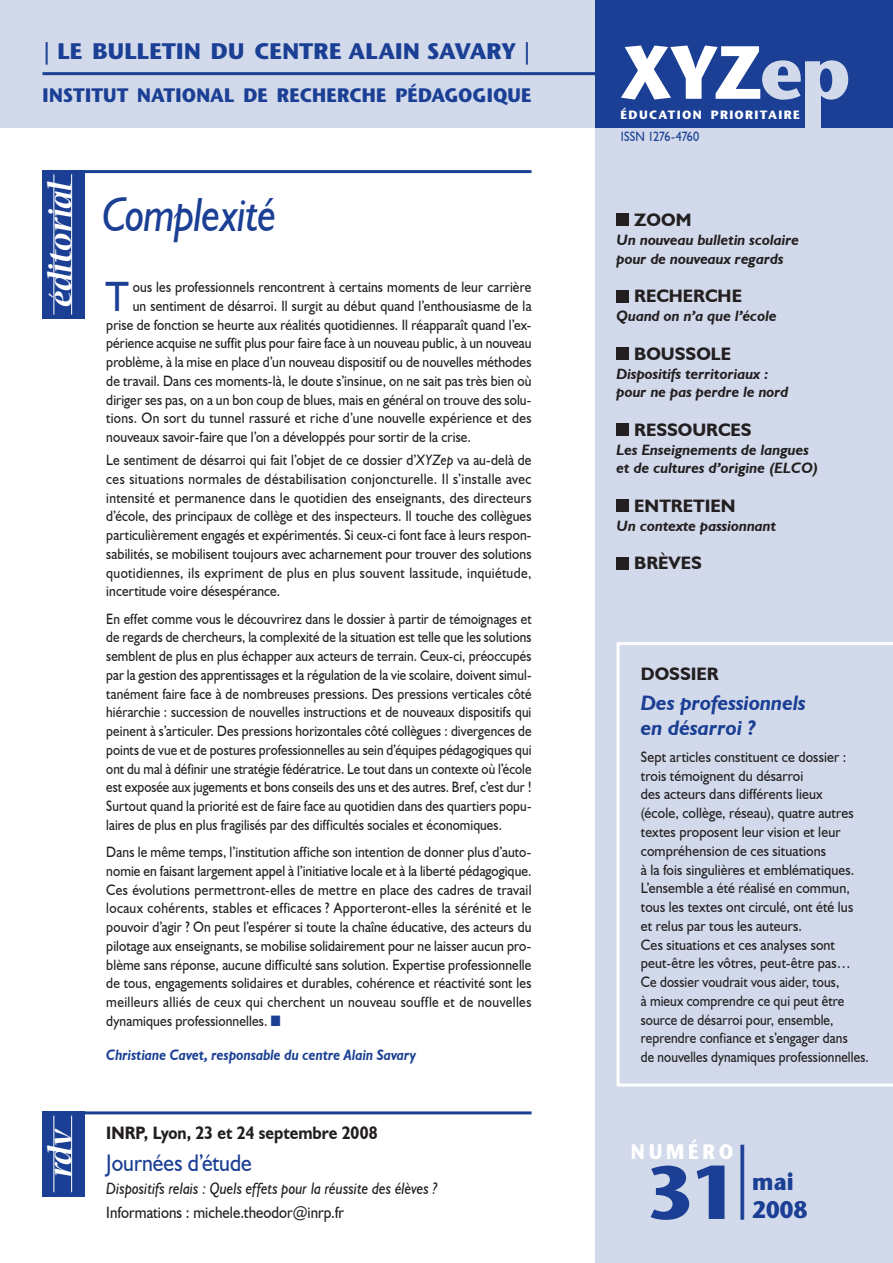
<style>
.page{position:relative;width:893px;height:1263px;background:#fff}
.page>*{position:absolute;margin:0;border:0;box-sizing:border-box;transform-origin:0 0}
.t1{font:700 75px "Stone Sans";letter-spacing:-.06em;color:#fff}
.t2{font:700 75px "Stone Sans";color:#1a3f94}
.t3{font:italic 48px "Humanist 521 BT";letter-spacing:-.02em;color:#1a3f94;scale:.88 1}
.t4{font:42.45px "Humanist 521 BT";color:#1a3f94;scale:.9 1}
.t5{font:italic 700 36px "Nueva Std";color:#fff}
.t6{font:24px "Humanist 521 BT";color:#1a3f94;scale:.9 1}
.t7{font:700 24px/28.5px "Stone Sans";letter-spacing:.01em;color:#1a3f94;scale:.9 1}
.t8{font:700 22.5px "Stone Sans";letter-spacing:.005em;color:#1a3f94;scale:.9 1}
.t9{font:italic 700 21px/25.2px "Humanist 521 BT";color:#1a3f94}
.t10{font:700 21px "Stone Sans";letter-spacing:.2em;color:#fff;scale:.9 1}
.t11{font:700 19.5px "Stone Sans";letter-spacing:.005em;color:#1a3f94;scale:.95 1}
.t12{font:700 18px "Humanist 521 BT";color:#231f20}
.t13{font:700 18px "Humanist 521 BT";color:#231f20;scale:.9 1}
.t14{font:italic 16.5px "Humanist 521 BT";color:#231f20;scale:.9 1}
.t15{font:16.5px "Humanist 521 BT";letter-spacing:.005em;color:#231f20;scale:.9 1}
.t16{font:15px/18.8px "Humanist 521 BT";letter-spacing:.01em;color:#231f20;text-align:justify;scale:.9 1}
.t17{font:15px/18.8px "Humanist 521 BT";letter-spacing:.01em;color:#231f20;text-align:justify;scale:.88 1}
.t18{font:15px/18.8px "Humanist 521 BT";letter-spacing:.01em;color:#231f20;scale:.93 1}
.t19{font:italic 700 15px/18.8px "Humanist 521 BT";color:#231f20}
.t20{font:italic 700 15px "Humanist 521 BT";letter-spacing:.005em;color:#1a3f94;scale:.9 1}
.t21{font:13.5px "Humanist 521 BT";letter-spacing:-.03em;color:#1a3f94;scale:.9 1}
.t22{font:700 12px "Stone Sans";letter-spacing:.11em;color:#fff}
.s1{font-style:italic}
.s2{color:#1a3f94}
.s3{color:#d1d9ea}
</style>
<div class="page">
<div style="left:595px;top:0;width:298px;height:1263px;background:#d1d9ea"></div>
<svg style="left:617px;top:642px;width:276px;height:444px"></svg>
<div style="left:617px;top:214px;width:12px;height:12px;background:#231f20"></div>
<div style="left:617px;top:290px;width:12px;height:12px;background:#231f20"></div>
<div style="left:617px;top:347px;width:12px;height:13px;background:#231f20"></div>
<div style="left:617px;top:423px;width:12px;height:13px;background:#231f20"></div>
<div style="left:617px;top:499px;width:12px;height:13px;background:#231f20"></div>
<div style="left:617px;top:557px;width:12px;height:12px;background:#231f20"></div>
<div style="left:0;top:0;width:893px;height:128px;background:#d1d9ea"></div>
<hr style="left:43px;top:72px;width:552px;height:3px;background:#1a3f94">
<div style="left:43px;top:170px;width:42px;height:149px;background:#1a3f94"></div>
<hr style="left:53px;top:174px;width:1px;height:141px;background:#fff">
<hr style="left:71px;top:174px;width:1px;height:141px;background:#fff">
<div style="left:595px;top:0;width:298px;height:128px;background:#1a3f94"></div>
<div style="left:805px;top:92px;width:15px;height:40px;background:#d1d9ea"></div>
<hr style="left:43px;top:170px;width:488px;height:3px;background:#1a3f94">
<div style="left:43px;top:1111px;width:42px;height:85px;background:#1a3f94"></div>
<hr style="left:53px;top:1116px;width:1px;height:76px;background:#fff">
<hr style="left:71px;top:1116px;width:1px;height:76px;background:#fff">
<hr style="left:43px;top:1111px;width:488px;height:3px;background:#1a3f94">
<h3 class="t8" style="left:43px;top:38px;width:545px">| LE BULLETIN DU CENTRE ALAIN SAVARY |</h3>
<h3 class="t11" style="left:43px;top:84px;width:516px">INSTITUT NATIONAL DE RECHERCHE PÉDAGOGIQUE</h3>
<h3 class="t5" style="left:44px;top:307px;width:127px;rotate:-90deg">éditorial</h3>
<h3 class="t5" style="left:44px;top:1177px;width:50px;rotate:-90deg">rdv</h3>
<h2 class="t3" style="left:102px;top:185px;width:200px">Complexité</h2>
<h3 class="t4" style="left:105px;top:270px;width:28px">T</h3>
<p class="t16" style="left:133px;top:277px;width:445px">ous les professionnels rencontrent à certains moments de leur carrière</p>
<p class="t16" style="left:133px;top:296px;width:445px">un sentiment de désarroi. Il surgit au début quand l’enthousiasme de la</p>
<p class="t16" style="left:106px;top:315px;width:474px">prise de fonction se heurte aux réalités quotidiennes. Il réapparaît quand l’ex-</p>
<p class="t16" style="left:106px;top:333px;width:474px">périence acquise ne suffit plus pour faire face à un nouveau public, à un nouveau</p>
<p class="t16" style="left:106px;top:352px;width:474px">problème, à la mise en place d’un nouveau dispositif ou de nouvelles méthodes</p>
<p class="t16" style="left:106px;top:371px;width:474px">de travail. Dans ces moments-là, le doute s’insinue, on ne sait pas très bien où</p>
<p class="t16" style="left:106px;top:390px;width:474px">diriger ses pas, on a un bon coup de blues, mais en général on trouve des solu-</p>
<p class="t16" style="left:106px;top:408px;width:474px">tions. On sort du tunnel rassuré et riche d’une nouvelle expérience et des</p>
<p class="t16" style="left:106px;top:427px;width:407px">nouveaux savoir-faire que l’on a développés pour sortir de la crise.</p>
<p class="t16" style="left:106px;top:450px;width:474px">Le sentiment de désarroi qui fait l’objet de ce dossier d’<span class="s1">XYZep</span> va au-delà de ces situations normales de déstabilisation conjoncturelle. Il s’installe avec intensité et permanence dans le quotidien des enseignants, des directeurs d’école, des principaux de collège et des inspecteurs. Il touche des collègues particulièrement engagés et expérimentés. Si ceux-ci font face à leurs respon&shy;sabilités, se mobilisent toujours avec acharnement pour trouver des solutions quotidiennes, ils expriment de plus en plus souvent lassitude, inquiétude, incertitude voire désespérance.</p>
<p class="t17" style="left:106px;top:609px;width:485px">En effet comme vous le découvrirez dans le dossier à partir de témoignages et de regards de chercheurs, la complexité de la situation est telle que les solutions semblent de plus en plus échapper aux acteurs de terrain. Ceux-ci, préoccupés par la gestion des apprentissages et la régulation de la vie scolaire, doivent simul&shy;tanément faire face à de nombreuses pressions. Des pressions verticales côté hiérarchie : succession de nouvelles instructions et de nouveaux dispositifs qui peinent à s’articuler. Des pressions horizontales côté collègues : divergences de points de vue et de postures professionnelles au sein d’équipes pédagogiques qui ont du mal à définir une stratégie fédératrice. Le tout dans un contexte où l’école est exposée aux jugements et bons conseils des uns et des autres. Bref, c’est dur !<br>Surtout quand la priorité est de faire face au quotidien dans des quartiers popu&shy;laires de plus en plus fragilisés par des difficultés sociales et économiques.</p>
<p class="t16" style="left:106px;top:842px;width:474px">Dans le même temps, l’institution affiche son intention de donner plus d’auto&shy;nomie en faisant largement appel à l’initiative locale et à la liberté pédagogique.<br>Ces évolutions permettront-elles de mettre en place des cadres de travail locaux cohérents, stables et efficaces ? Apporteront-elles la sérénité et le pouvoir d’agir ? On peut l’espérer si toute la chaîne éducative, des acteurs du pilotage aux enseignants, se mobilise solidairement pour ne laisser aucun pro&shy;blème sans réponse, aucune difficulté sans solution. Expertise professionnelle de tous, engagements solidaires et durables, cohérence et réactivité sont les meilleurs alliés de ceux qui cherchent un nouveau souffle et de nouvelles dynamiques professionnelles. <span class="s2">■</span></p>
<p class="t20" style="left:106px;top:1045px;width:346px">Christiane Cavet, responsable du centre Alain Savary</p>
<p class="t13" style="left:106px;top:1122px;width:303px">INRP, Lyon, 23 et 24 septembre 2008</p>
<h3 class="t6" style="left:106px;top:1148px;width:163px">Journées d’étude</h3>
<p class="t14" style="left:106px;top:1179px;width:369px">Dispositifs relais : Quels effets pour la réussite des élèves ?</p>
<p class="t15" style="left:106px;top:1202px;width:266px">Informations : michele.theodor@inrp.fr</p>
<h1 class="t1" style="left:618px;top:28px;width:234px">XYZ<span class="s3">ep</span></h1>
<p class="t22" style="left:621px;top:107px;width:181px">ÉDUCATION PRIORITAIRE</p>
<p class="t21" style="left:621px;top:128px;width:89px">ISSN 1276-4760</p>
<p class="t12" style="left:634px;top:209px;width:59px">ZOOM</p>
<p class="t19" style="left:617px;top:230px;width:184px">Un nouveau bulletin scolaire pour de nouveaux regards</p>
<p class="t12" style="left:634px;top:285px;width:109px">RECHERCHE</p>
<p class="t19" style="left:617px;top:306px;width:162px">Quand on n’a que l’école</p>
<p class="t12" style="left:634px;top:342px;width:98px">BOUSSOLE</p>
<p class="t19" style="left:617px;top:364px;width:173px">Dispositifs territoriaux : pour ne pas perdre le nord</p>
<p class="t12" style="left:634px;top:419px;width:119px">RESSOURCES</p>
<p class="t19" style="left:617px;top:440px;width:203px">Les Enseignements de langues et de cultures d’origine (ELCO)</p>
<p class="t12" style="left:634px;top:495px;width:103px">ENTRETIEN</p>
<p class="t19" style="left:617px;top:516px;width:161px">Un contexte passionnant</p>
<p class="t12" style="left:634px;top:552px;width:69px">BRÈVES</p>
<p class="t12" style="left:641px;top:663px;width:79px">DOSSIER</p>
<h3 class="t9" style="left:641px;top:689px;width:167px">Des professionnels en désarroi ?</h3>
<p class="t18" style="left:641px;top:747px;width:247px">Sept articles constituent ce dossier : trois témoignent du désarroi<br>des acteurs dans différents lieux<br>(école, collège, réseau), quatre autres textes proposent leur vision et leur compréhension de ces situations<br>à la fois singulières et emblématiques.<br>L’ensemble a été réalisé en commun, tous les textes ont circulé, ont été lus<br>et relus par tous les auteurs.<br>Ces situations et ces analyses sont peut-être les vôtres, peut-être pas… Ce dossier voudrait vous aider, tous,<br>à mieux comprendre ce qui peut être source de désarroi pour, ensemble, reprendre confiance et s’engager dans<br>de nouvelles dynamiques professionnelles.</p>
<h3 class="t10" style="left:631px;top:1139px;width:116px">n UMÉRO</h3>
<h1 class="t2" style="left:646px;top:1148px;width:106px">31|</h1>
<h3 class="t7" style="left:752px;top:1167px;width:63px">mai<br>2008</h3>
</div>
